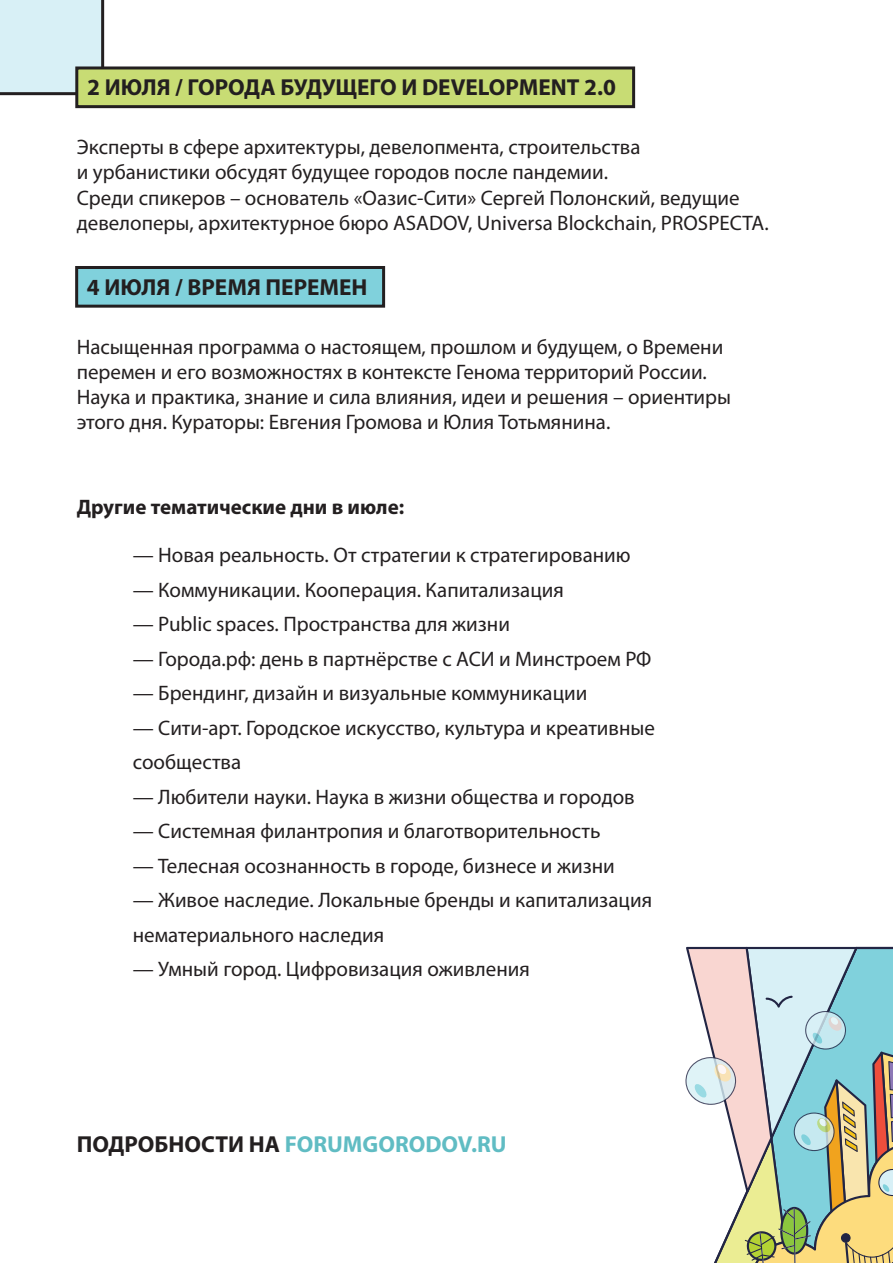
<style>
.page{position:relative;width:893px;height:1263px;background:#fff}
.page>*{position:absolute;margin:0;border:0;box-sizing:border-box;transform-origin:0 0}
.t1{font:700 23.25px "Myriad Pro";color:#231f20}
.t2{font:700 23.25px "Myriad Pro";color:#60bcc3}
.t3{font:21px/25.2px "Myriad Pro";color:#231f20}
.t4{font:700 21px "Myriad Pro";color:#231f20}
.s1{color:#231f20}
</style>
<div class="page">
<div style="left:75px;top:266px;width:310px;height:42px;background:#80d1dc;border:3px solid #231f20"></div>
<div style="left:0;top:0;width:104px;height:95px;background:#d8f0f6"></div>
<div style="left:75px;top:66px;width:560px;height:42px;background:#c8dc74;border:3px solid #231f20"></div>
<svg style="left:685px;top:947px;width:208px;height:316px"></svg>
<p class="t1" style="left:87px;top:72px;width:530px">2 ИЮЛЯ / ГОРОДА БУДУЩЕГО И DEVELOPMENT 2.0</p>
<p class="t3" style="left:77px;top:134px;width:693px">Эксперты в сфере архитектуры, девелопмента, строительства<br>и урбанистики обсудят будущее городов после пандемии.<br>Среди спикеров – основатель «Оазис-Сити» Сергей Полонский, ведущие девелоперы, архитектурное бюро ASADOV, Universa Blockchain, PROSPECTA.</p>
<p class="t1" style="left:87px;top:272px;width:282px">4 ИЮЛЯ / ВРЕМЯ ПЕРЕМЕН</p>
<p class="t3" style="left:77px;top:334px;width:656px">Насыщенная программа о настоящем, прошлом и будущем, о Времени перемен и его возможностях в контексте Генома территорий России.<br>Наука и практика, знание и сила влияния, идеи и решения – ориентиры этого дня. Кураторы: Евгения Громова и Юлия Тотьмянина.</p>
<p class="t4" style="left:77px;top:494px;width:329px">Другие тематические дни в июле:</p>
<p class="t3" style="left:133px;top:542px;width:499px">— Новая реальность. От стратегии к стратегированию</p>
<p class="t3" style="left:133px;top:577px;width:433px">— Коммуникации. Кооперация. Капитализация</p>
<p class="t3" style="left:133px;top:611px;width:379px">— Public spaces. Пространства для жизни</p>
<p class="t3" style="left:133px;top:646px;width:520px">— Города.рф: день в партнёрстве с АСИ и Минстроем РФ</p>
<p class="t3" style="left:133px;top:680px;width:456px">— Брендинг, дизайн и визуальные коммуникации</p>
<p class="t3" style="left:133px;top:710px;width:524px;line-height:34.5px">— Сити-арт. Городское искусство, культура и креативные сообщества</p>
<p class="t3" style="left:133px;top:784px;width:503px">— Любители науки. Наука в жизни общества и городов</p>
<p class="t3" style="left:133px;top:818px;width:469px">— Системная филантропия и благотворительность</p>
<p class="t3" style="left:133px;top:853px;width:484px">— Телесная осознанность в городе, бизнесе и жизни</p>
<p class="t3" style="left:133px;top:882px;width:521px;line-height:34.5px">— Живое наследие. Локальные бренды и капитализация нематериального наследия</p>
<p class="t3" style="left:133px;top:956px;width:399px">— Умный город. Цифровизация оживления</p>
<p class="t2" style="left:77px;top:1129px;width:431px"><span class="s1">ПОДРОБНОСТИ НА</span> FORUMGORODOV.RU</p>
</div>
